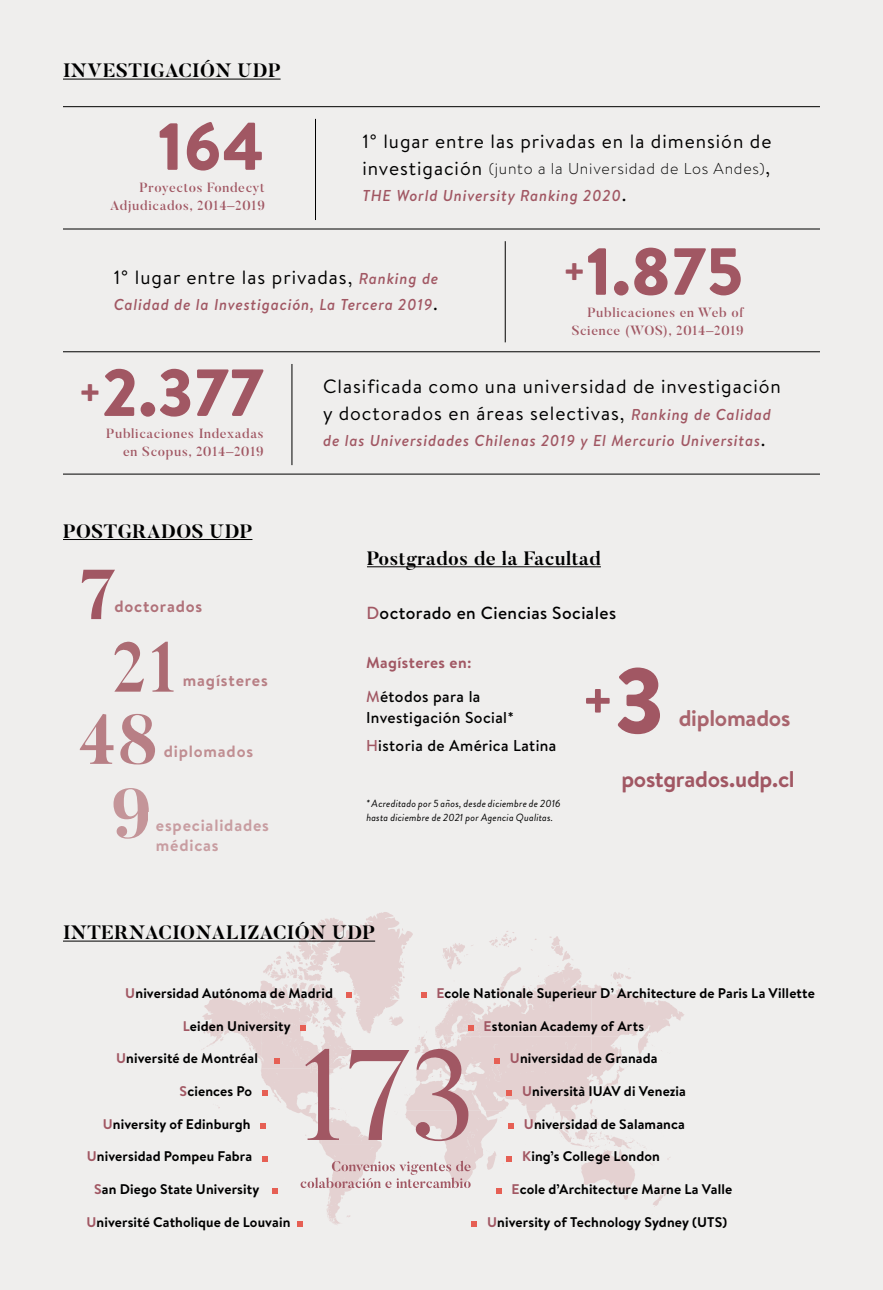
<style>
.page{position:relative;width:883px;height:1290px;background:#efeeed}
.page>*{position:absolute;margin:0;border:0;box-sizing:border-box;transform-origin:0 0}
.t1{font:700 70px "Butler";color:#ac6b73}
.t2{font:700 70px "Butler";color:#b87f85}
.t3{font:700 70px "Butler";color:#c49599}
.t4{font:700 70px "Butler";color:#a15763}
.t5{font:900 66.5px "Brandon Text";color:#a15763}
.t6{font:900 53.9px "Brandon Text";color:#a15763}
.t7{font:700 22.75px "Brandon Text";letter-spacing:-.015em;color:#a15763}
.t8{font:700 22.75px "Brandon Text";letter-spacing:-.01em;color:#a9646d}
.t9{font:19.25px/26.2px "Brandon Text";letter-spacing:.05em;color:#000}
.t10{font:700 19.25px "Butler";letter-spacing:.025em;color:#000}
.t11{font:500 17.5px "Brandon Text";letter-spacing:.025em;color:#000}
.t12{font:700 16.28px/19.6px "Brandon Text";letter-spacing:.05em;color:#c89da1}
.t13{font:700 16.28px "Brandon Text";letter-spacing:.05em;color:#b07179}
.t14{font:700 16.28px "Brandon Text";letter-spacing:.05em;color:#b87f85}
.t15{font:700 16.28px "Brandon Text";letter-spacing:.05em;color:#c08e92}
.t16{font:italic 500 15.75px "Brandon Text";letter-spacing:.05em;color:#a15763}
.t17{font:300 15.75px/26.2px "Brandon Text";letter-spacing:.05em;color:#000}
.t18{font:500 15.75px/28px "Brandon Text";letter-spacing:.025em;color:#000}
.t19{font:700 15.75px/34.1px "Brandon Text";letter-spacing:.025em;color:#a15763}
.t20{font:700 14px "Brandon Text";letter-spacing:.01em;color:#000}
.t21{font:500 13.3px/18px "Butler";letter-spacing:.05em;color:#a15763;text-align:right}
.t22{font:italic 10.5px/14px "Brandon Grotesque";letter-spacing:.02em;color:#000}
.s1{font-weight:400;font-size:19.25px}
.s2{font-weight:500;font-style:italic;color:#a15763}
.s3{font-weight:500;font-style:italic;font-size:15.75px;color:#a15763}
.s4{font-weight:400;font-style:normal;font-size:19.25px;color:#000}
.s5{font-size:38.68px}
.s6{color:#a15763}
.s7{font-weight:500}
.s8{font-weight:500;color:#000}
.s9{font-size:92.58px}
</style>
<div class="page">
<hr style="left:882px;top:0;width:1px;height:1290px;background:#a15763">
<svg style="left:189px;top:912px;width:495px;height:315px"></svg>
<hr style="left:63px;top:940px;width:312px;height:1px;background:#000">
<hr style="left:63px;top:79px;width:218px;height:1px;background:#000">
<hr style="left:63px;top:106px;width:757px;height:1px;background:#000">
<hr style="left:63px;top:229px;width:757px;height:1px;background:#000">
<hr style="left:63px;top:351px;width:757px;height:1px;background:#000">
<hr style="left:63px;top:474px;width:757px;height:1px;background:#000">
<hr style="left:315px;top:119px;width:1px;height:101px;background:#000">
<hr style="left:505px;top:241px;width:1px;height:101px;background:#000">
<hr style="left:292px;top:364px;width:1px;height:101px;background:#000">
<hr style="left:63px;top:539px;width:189px;height:1px;background:#000">
<hr style="left:367px;top:566px;width:234px;height:1px;background:#000">
<h3 class="t10" style="left:63px;top:58px;width:219px">INVESTIGACIÓN UDP</h3>
<h2 class="t5" style="left:158px;top:100px;width:109px">164</h2>
<p class="t21" style="left:110px;top:178px;width:156px">Proyectos Fondecyt<br>Adjudicados, 2014–2019</p>
<h3 class="t9" style="left:362px;top:128px;width:411px">1° lugar entre las privadas en la dimensión de</h3>
<p class="t17" style="left:362px;top:155px;width:409px"><span class="s1">investigación</span> (junto a la Universidad de Los Andes)<span class="s1">,<br></span><span class="s2">THE World University Ranking 2020</span><span class="s1">.</span></p>
<h3 class="t9" style="left:114px;top:263px;width:326px">1° lugar entre las privadas, <span class="s3">Ranking de</span></h3>
<p class="t16" style="left:114px;top:294px;width:325px">Calidad de la Investigación, La Tercera 2019<span class="s4">.</span></p>
<h2 class="t5" style="left:563px;top:225px;width:182px"><span class="s5">+</span>1.875</h2>
<p class="t21" style="left:572px;top:303px;width:173px">Publicaciones en Web of<br>Science (WOS), 2014–2019</p>
<h2 class="t5" style="left:79px;top:346px;width:187px"><span class="s5">+</span>2.377</h2>
<p class="t21" style="left:106px;top:424px;width:159px">Publicaciones Indexadas en Scopus, 2014–2019</p>
<h3 class="t10" style="left:63px;top:519px;width:191px">POSTGRAD OS UDP</h3>
<h1 class="t4" style="left:79px;top:550px;width:40px">7</h1>
<p class="t13" style="left:114px;top:595px;width:89px">doctorados</p>
<h1 class="t1" style="left:112px;top:623px;width:68px">21</h1>
<h1 class="t2" style="left:78px;top:695px;width:81px">48</h1>
<p class="t14" style="left:183px;top:669px;width:86px">magísteres</p>
<p class="t15" style="left:164px;top:740px;width:91px">diplomados</p>
<h1 class="t3" style="left:111px;top:769px;width:42px">9</h1>
<p class="t12" style="left:156px;top:815px;width:115px">especialidades médicas</p>
<h3 class="t9" style="left:323px;top:373px;width:459px">Clasificada como una universidad de investigación y doctorados en áreas selectivas, <span class="s3">Ranking de Calidad</span></h3>
<p class="t16" style="left:323px;top:430px;width:444px">de las Universidades Chilenas 2019 y El Mercurio Universitas<span class="s4">.</span></p>
<h3 class="t10" style="left:367px;top:546px;width:235px">POSTGRADOS DE LA FACULTAD</h3>
<p class="t11" style="left:366px;top:601px;width:251px"><span class="s6">D</span>octorado en Ciencias Sociales</p>
<p class="t19" style="left:366px;top:645px;width:116px">Magísteres en:<br><span class="s7">M</span><span class="s8">étodos para la</span></p>
<p class="t18" style="left:366px;top:703px;width:192px">Investigación Social*<br><span class="s6">H</span>istoria de América Latina</p>
<h3 class="t6" style="left:582px;top:663px;width:85px">+<span class="s9">3</span></h3>
<h3 class="t8" style="left:679px;top:703px;width:113px">diplomados</h3>
<p class="t22" style="left:366px;top:796px;width:196px">* Acreditado por 5 años, desde diciembre de 2016 hasta diciembre de 2021 por Agencia Qualitas.</p>
<h3 class="t7" style="left:621px;top:763px;width:175px">postgrados.udp.cl</h3>
<h3 class="t10" style="left:63px;top:920px;width:314px">INTERNACIONALIZACIÓN UDP</h3>
<p class="t20" style="left:125px;top:983px;width:209px"><span class="s6">U</span>niversidad Autónoma de Madrid</p>
<p class="t20" style="left:183px;top:1016px;width:110px"><span class="s6">L</span>eiden University</p>
<p class="t20" style="left:116px;top:1049px;width:143px"><span class="s6">U</span>niversité de Montréal</p>
<p class="t20" style="left:180px;top:1081px;width:74px"><span class="s6">S</span>ciences Po</p>
<p class="t20" style="left:103px;top:1114px;width:149px"><span class="s6">U</span>niversity of Edinburgh</p>
<p class="t20" style="left:87px;top:1147px;width:167px"><span class="s6">U</span>niversidad Pompeu Fabra</p>
<p class="t20" style="left:94px;top:1179px;width:167px"><span class="s6">S</span>an Diego State University</p>
<p class="t20" style="left:86px;top:1212px;width:206px"><span class="s6">U</span>niversité Catholique de Louvain</p>
<p class="t20" style="left:436px;top:983px;width:380px"><span class="s6">E</span>cole Nationale Superieur D’ Architecture de Paris La Villette</p>
<p class="t20" style="left:484px;top:1016px;width:162px"><span class="s6">E</span>stonian Academy of Arts</p>
<p class="t20" style="left:510px;top:1049px;width:149px"><span class="s6">U</span>niversidad de Granada</p>
<p class="t20" style="left:522px;top:1081px;width:165px"><span class="s6">U</span>niversità IUAV di Venezia</p>
<p class="t20" style="left:524px;top:1114px;width:163px"><span class="s6">U</span>niversidad de Salamanca</p>
<p class="t20" style="left:522px;top:1147px;width:139px"><span class="s6">K</span>ing’s College London</p>
<p class="t20" style="left:512px;top:1179px;width:222px"><span class="s6">E</span>cole d’Architecture Marne La Valle</p>
<p class="t20" style="left:487px;top:1212px;width:242px"><span class="s6">U</span>niversity of Technology Sydney (UTS)</p>
</div>
